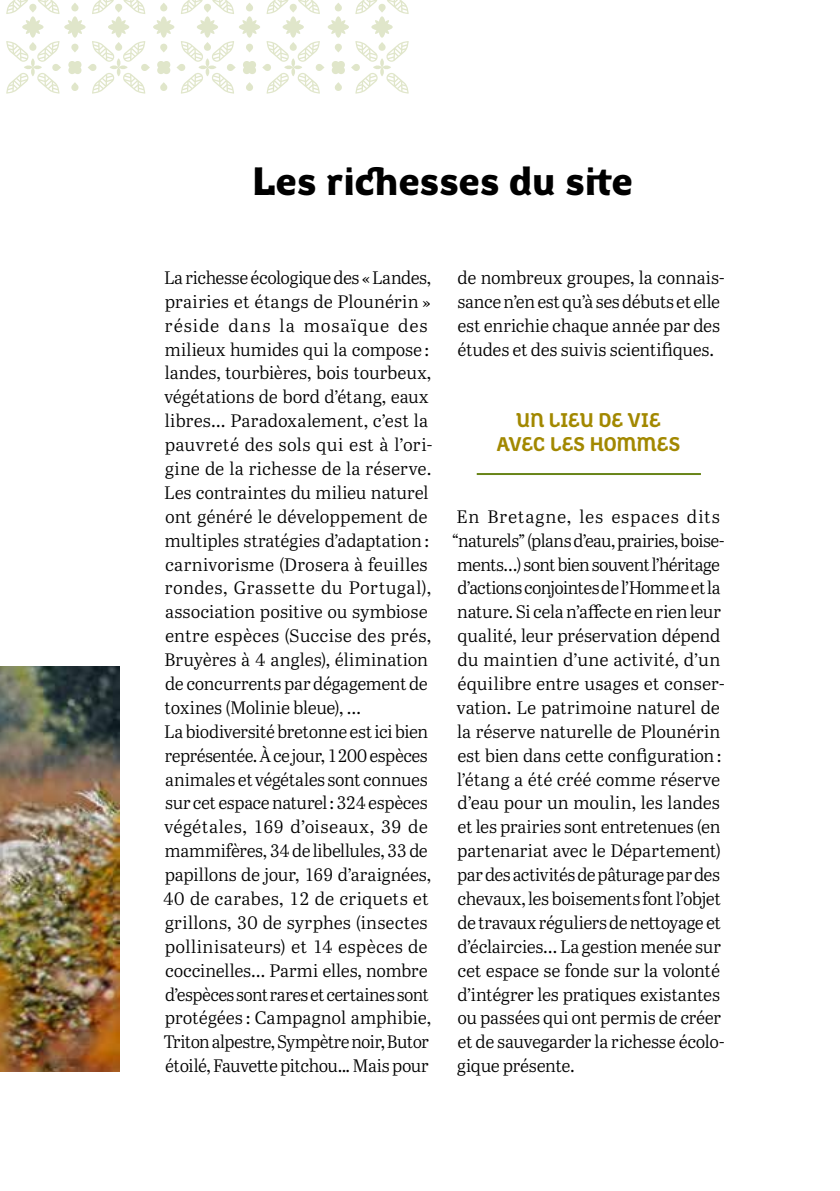
<style>
.page{position:relative;width:840px;height:1191px;background:#fff}
.page>*{position:absolute;margin:0;border:0;box-sizing:border-box;transform-origin:0 0}
.t1{font:900 40px "Region Bretagne New";color:#000}
.t2{font:700 20px/23.8px "Region Bretagne New";letter-spacing:.005em;color:#a28800;text-align:center}
.t3{font:18px/23.8px "Abril Text Lt";letter-spacing:-.01em;color:#000}
.t4{font:18px "Abril Text Lt";letter-spacing:-.04em;color:#000}
.t5{font:18px "Abril Text Lt";letter-spacing:-.03em;color:#000}
.t6{font:18px "Abril Text Lt";letter-spacing:.01em;color:#000}
.t7{font:18px "Abril Text Lt";letter-spacing:.04em;color:#000}
</style>
<div class="page">
<hr style="left:476px;top:473px;width:224px;height:2px;background:#688417">
<img style="left:0;top:666px;width:119px;height:405px">
<svg style="left:6px;top:0;width:402px;height:94px"></svg>
<h1 class="t1" style="left:252px;top:159px;width:381px">Les richesses du site</h1>
<p class="t3" style="left:163px;top:265px;width:271px">La richesse écologique des «Landes, prairies et étangs de Plounérin » réside dans la mosaïque des milieux humides qui la compose : landes, tourbières, bois tourbeux, végétations de bord d’étang, eaux libres… Paradoxalement, c’est la pauvreté des sols qui est à l’ori&shy;gine de la richesse de la réserve.<br>Les contraintes du milieu naturel ont généré le développement de multiples stratégies d’adaptation: carnivorisme (Drosera à feuilles rondes, Grassette du Portugal), association positive ou symbiose entre espèces (Succise des prés, Bruyères à 4 angles), élimination de concurrents par dégagement de toxines (Molinie bleue), …<br>La biodiversité bretonne est ici bien représentée. À ce jour, 1 200 espèces animales et végétales sont connues sur cet espace naturel: 324 espèces végétales, 169 d’oiseaux, 39 de mammifères, 34 de libellules, 33 de papillons de jour, 169 d’araignées, 40 de carabes, 12 de criquets et grillons, 30 de syrphes (insectes pollinisateurs) et 14 espèces de coccinelles… Parmi elles, nombre d’espèces sont rares et certaines sont protégées : Campagnol amphibie, Triton alpestre, Sympètre noir, Butor étoilé, Fauvette pitchou... Mais pour</p>
<p class="t3" style="left:457px;top:265px;width:269px">de nombreux groupes, la connais&shy;sance n’en est qu’à ses débuts et elle est enrichie chaque année par des études et des suivis scientifiques.</p>
<p class="t2" style="left:496px;top:409px;width:185px">UN LIEU DE VIE<br>AVEC LES HOMMES</p>
<p class="t7" style="left:456px;top:503px;width:265px">En Bretagne, les espaces dits</p>
<p class="t5" style="left:451px;top:527px;width:274px">“naturels” (plans d’eau, prairies, boise-</p>
<p class="t4" style="left:457px;top:551px;width:264px">ments…) sont bien souvent l’héritage</p>
<p class="t4" style="left:457px;top:575px;width:264px">d’actions conjointes de l’Homme et la</p>
<p class="t3" style="left:457px;top:599px;width:265px">nature. Si cela n’affecte en rien leur</p>
<p class="t3" style="left:457px;top:623px;width:264px">qualité, leur préservation dépend</p>
<p class="t6" style="left:457px;top:647px;width:264px">du maintien d’une activité, d’un</p>
<p class="t3" style="left:457px;top:671px;width:269px">équilibre entre usages et conser-</p>
<p class="t3" style="left:456px;top:695px;width:265px">vation. Le patrimoine naturel de</p>
<p class="t3" style="left:457px;top:719px;width:265px">la réserve naturelle de Plounérin</p>
<p class="t3" style="left:457px;top:742px;width:265px">est bien dans cette configuration:</p>
<p class="t3" style="left:457px;top:766px;width:264px">l’étang a été créé comme réserve</p>
<p class="t3" style="left:457px;top:790px;width:264px">d’eau pour un moulin, les landes</p>
<p class="t3" style="left:457px;top:814px;width:264px">et les prairies sont entretenues (en</p>
<p class="t3" style="left:456px;top:838px;width:265px">partenariat avec le Département)</p>
<p class="t3" style="left:456px;top:862px;width:264px">par des activités de pâturage par des</p>
<p class="t3" style="left:457px;top:886px;width:265px">chevaux, les boisements font l’objet</p>
<p class="t3" style="left:457px;top:910px;width:265px">de travaux réguliers de nettoyage et</p>
<p class="t3" style="left:457px;top:933px;width:265px">d’éclaircies… La gestion menée sur</p>
<p class="t3" style="left:457px;top:957px;width:264px">cet espace se fonde sur la volonté</p>
<p class="t3" style="left:457px;top:981px;width:264px">d’intégrer les pratiques existantes</p>
<p class="t3" style="left:457px;top:1005px;width:265px">ou passées qui ont permis de créer</p>
<p class="t3" style="left:457px;top:1029px;width:269px">et de sauvegarder la richesse écolo-</p>
<p class="t3" style="left:457px;top:1053px;width:119px">gique présente.</p>
</div>
